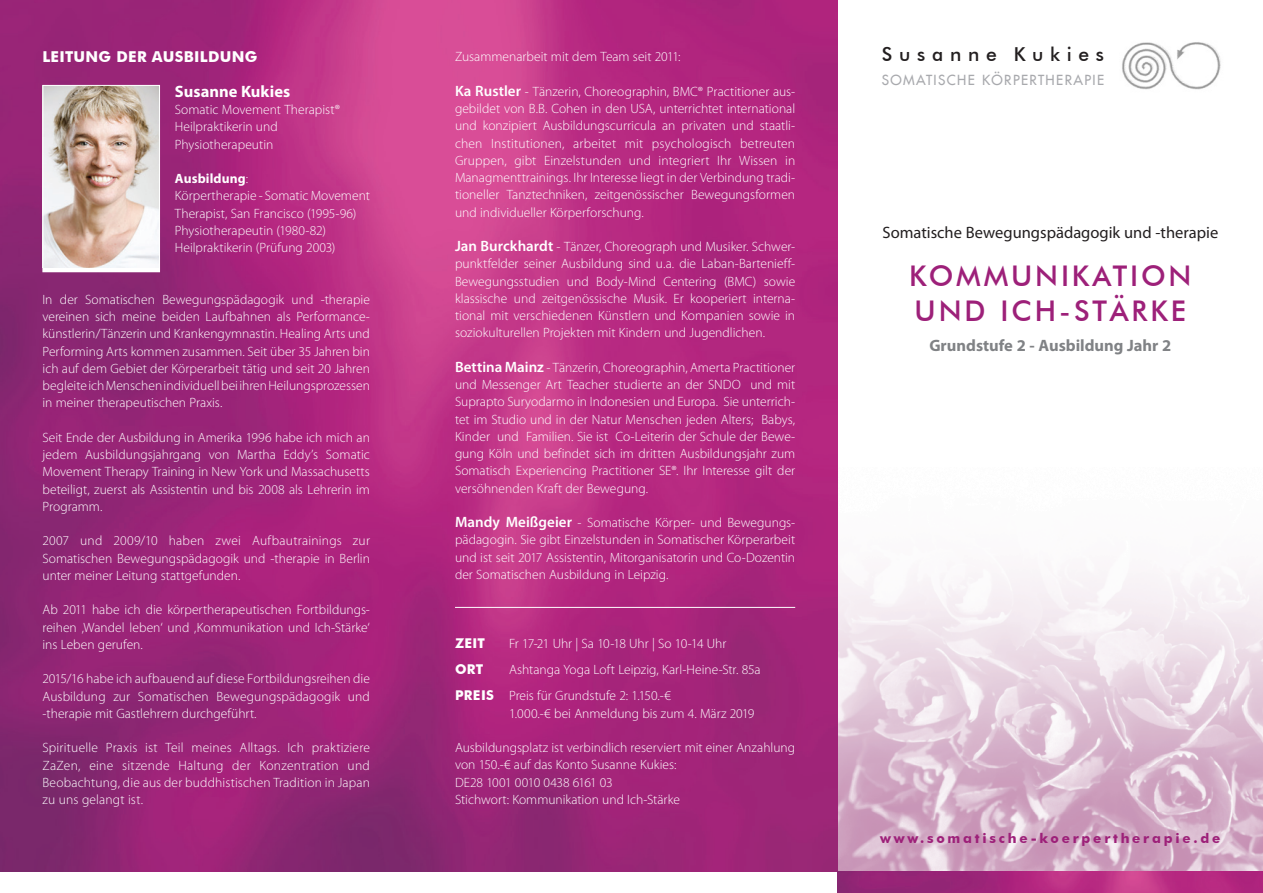
<style>
.page{position:relative;width:1263px;height:893px;background:#fff}
.page>*{position:absolute;margin:0;border:0;box-sizing:border-box;transform-origin:0 0}
.t1{font:500 28.5px "Futura BT";letter-spacing:.1em;color:#9d2079}
.t2{font:500 19.2px "Futura BT";letter-spacing:.35em;color:#231f20}
.t3{font:16.5px "Myriad Pro";color:#231f20}
.t4{font:700 16.5px "Myriad Pro";color:#808285}
.t5{font:700 16.5px "Myriad Pro";color:#fff}
.t6{font:700 15px "Futura BT";letter-spacing:.02em;color:#fff}
.t7{font:13.65px "Futura LT";letter-spacing:.1em;color:#a8a9ad}
.t8{font:300 13.5px/17.2px "Myriad Pro";color:#fff;text-align:justify}
.t9{font:700 13.5px "Futura BT";letter-spacing:.205em;color:#9d2079}
.t10{font:300 13.5px "Myriad Pro";letter-spacing:-.03em;color:#fff}
.t11{font:700 13.5px "Myriad Pro";letter-spacing:.01em;color:#fff}
.t12{font:700 13.5px "Futura BT";letter-spacing:.02em;color:#fff}
.s1{font-weight:300}
.s2{font-weight:600;font-size:15px}
.s3{font-family:"Futura BT";font-weight:700}
</style>
<div class="page">
<img style="left:838px;top:571px;width:425px;height:301px">
<img style="left:0;top:0;width:838px;height:872px">
<svg style="left:838px;top:872px;width:425px;height:21px;background:#ac2a7e"></svg>
<img style="left:45px;top:87px;width:113px;height:180px">
<div style="left:43px;top:85px;width:117px;height:187px;border:1px solid #fff"></div>
<hr style="left:455px;top:607px;width:340px;height:1px;background:#fff">
<img style="left:1122px;top:42px;width:99px;height:48px">
<p class="t6" style="left:43px;top:48px;width:217px">LEITUNG DER AUSBILDUNG</p>
<p class="t5" style="left:175px;top:82px;width:117px">Susanne Kukies</p>
<p class="t8" style="left:175px;top:101px;width:167px">Somatic Movement Therapist®</p>
<p class="t8" style="left:175px;top:119px;width:104px">Heilpraktikerin und<br>Physiotherapeutin</p>
<p class="t11" style="left:175px;top:171px;width:75px">Ausbildung<span class="s1">:</span></p>
<p class="t8" style="left:175px;top:188px;width:197px">Körpertherapie - Somatic Movement<br>Therapist, San Francisco (1995-96)</p>
<p class="t8" style="left:175px;top:222px;width:153px">Physiotherapeutin (1980-82)</p>
<p class="t8" style="left:175px;top:239px;width:162px">Heilpraktikerin (Prüfung 2003)</p>
<p class="t8" style="left:43px;top:291px;width:329px">In der Somatischen Bewegungspädagogik und -therapie vereinen sich meine beiden Laufbahnen als Performance&shy;künstlerin/Tänzerin und Krankengymnastin. Healing Arts und Performing Arts kommen zusammen. Seit über 35 Jahren bin ich auf dem Gebiet der Körperarbeit tätig und seit 20 Jahren begleite ich Menschen individuell bei ihren Heilungsprozessen in meiner therapeutischen Praxis.</p>
<p class="t8" style="left:43px;top:429px;width:329px">Seit Ende der Ausbildung in Amerika 1996 habe ich mich an jedem Ausbildungsjahrgang von Martha Eddy’s Somatic Movement Therapy Training in New York und Massachusetts beteiligt, zuerst als Assistentin und bis 2008 als Lehrerin im Programm.</p>
<p class="t8" style="left:43px;top:533px;width:329px">2007 und 2009/10 haben zwei Aufbautrainings zur Somatischen Bewegungspädagogik und -therapie in Berlin unter meiner Leitung stattgefunden.</p>
<p class="t8" style="left:43px;top:602px;width:329px">Ab 2011 habe ich die körpertherapeutischen Fortbildungs&shy;reihen ‚Wandel leben‘ und ‚Kommunikation und Ich-Stärke‘ ins Leben gerufen.</p>
<p class="t8" style="left:43px;top:671px;width:329px">2015/16 habe ich aufbauend auf diese Fortbildungsreihen die Ausbildung zur Somatischen Bewegungspädagogik und -therapie mit Gastlehrern durchgeführt.</p>
<p class="t8" style="left:43px;top:740px;width:329px">Spirituelle Praxis ist Teil meines Alltags. Ich praktiziere ZaZen, eine sitzende Haltung der Konzentration und Beobachtung, die aus der buddhistischen Tradition in Japan zu uns gelangt ist.</p>
<p class="t8" style="left:455px;top:48px;width:227px">Zusammenarbeit mit dem Team seit 2011:</p>
<p class="t8" style="left:455px;top:83px;width:342px"><span class="s2">Ka Rustler</span> - Tänzerin, Choreographin, BMC® Practitioner aus&shy;gebildet von B.B. Cohen in den USA, unterrichtet international und konzipiert Ausbildungscurricula an privaten und staatli&shy;chen Institutionen, arbeitet mit psychologisch betreuten Gruppen, gibt Einzelstunden und integriert Ihr Wissen in Managmenttrainings. Ihr Interesse liegt in der Verbindung tradi&shy;tioneller Tanztechniken, zeitgenössischer Bewegungsformen und individueller Körperforschung.</p>
<p class="t8" style="left:455px;top:238px;width:342px"><span class="s2">Jan Burckhardt</span> - Tänzer, Choreograph und Musiker. Schwer&shy;punktfelder seiner Ausbildung sind u.a. die Laban-Bartenieff-Bewegungsstudien und Body-Mind Centering (BMC) sowie klassische und zeitgenössische Musik. Er kooperiert interna&shy;tional mit verschiedenen Künstlern und Kompanien sowie in soziokulturellen Projekten mit Kindern und Jugendlichen.</p>
<p class="t8" style="left:455px;top:359px;width:342px"><span class="s2">Bettina Mainz</span> - Tänzerin, Choreographin, Amerta Practitioner und Messenger Art Teacher studierte an der SNDO und mit Suprapto Suryodarmo in Indonesien und Europa. Sie unterrich&shy;tet im Studio und in der Natur Menschen jeden Alters; Babys, Kinder und Familien. Sie ist Co-Leiterin der Schule der Bewe&shy;gung Köln und befindet sich im dritten Ausbildungsjahr zum Somatisch Experiencing Practitioner SE®. Ihr Interesse gilt der versöhnenden Kraft der Bewegung.</p>
<p class="t8" style="left:455px;top:514px;width:342px"><span class="s2">Mandy Meißgeier</span> - Somatische Körper- und Bewegungs&shy;pädagogin. Sie gibt Einzelstunden in Somatischer Körperarbeit und ist seit 2017 Assistentin, Mitorganisatorin und Co-Dozentin der Somatischen Ausbildung in Leipzig.</p>
<p class="t12" style="left:455px;top:635px;width:31px">ZEIT</p>
<p class="t8" style="left:509px;top:635px;width:219px">Fr 17-21 Uhr | Sa 10-18 Uhr | So 10-14 Uhr</p>
<p class="t12" style="left:455px;top:661px;width:30px">ORT</p>
<p class="t8" style="left:509px;top:661px;width:253px">Ashtanga Yoga Loft Leipzig, Karl-Heine-Str. 85a</p>
<p class="t8" style="left:455px;top:687px;width:217px"><span class="s3">PREIS</span> Preis für Grundstufe 2: 1.150.-€</p>
<p class="t8" style="left:509px;top:705px;width:247px">1.000.-€ bei Anmeldung bis zum 4. März 2019</p>
<p class="t8" style="left:455px;top:739px;width:342px">Ausbildungsplatz ist verbindlich reserviert mit einer Anzahlung von 150.-€ auf das Konto Susanne Kukies:</p>
<p class="t10" style="left:455px;top:775px;width:159px">DE28 1001 0010 0438 6161 03</p>
<p class="t8" style="left:455px;top:791px;width:226px">Stichwort: Kommunikation und Ich-Stärke</p>
<p class="t2" style="left:882px;top:42px;width:224px">Susanne Kukies</p>
<p class="t7" style="left:882px;top:71px;width:224px">SOMATISCHE KÖRPERTHERAPIE</p>
<p class="t3" style="left:882px;top:223px;width:337px">Somatische Bewegungspädagogik und -therapie</p>
<p class="t1" style="left:909px;top:259px;width:284px">KOMMUNIKATION</p>
<p class="t1" style="left:914px;top:293px;width:273px">UND ICH-STÄRKE</p>
<p class="t4" style="left:929px;top:336px;width:244px">Grundstufe 2 - Ausbildung Jahr 2</p>
<p class="t9" style="left:880px;top:830px;width:342px">www.somatische-koerpertherapie.de</p>
</div>
